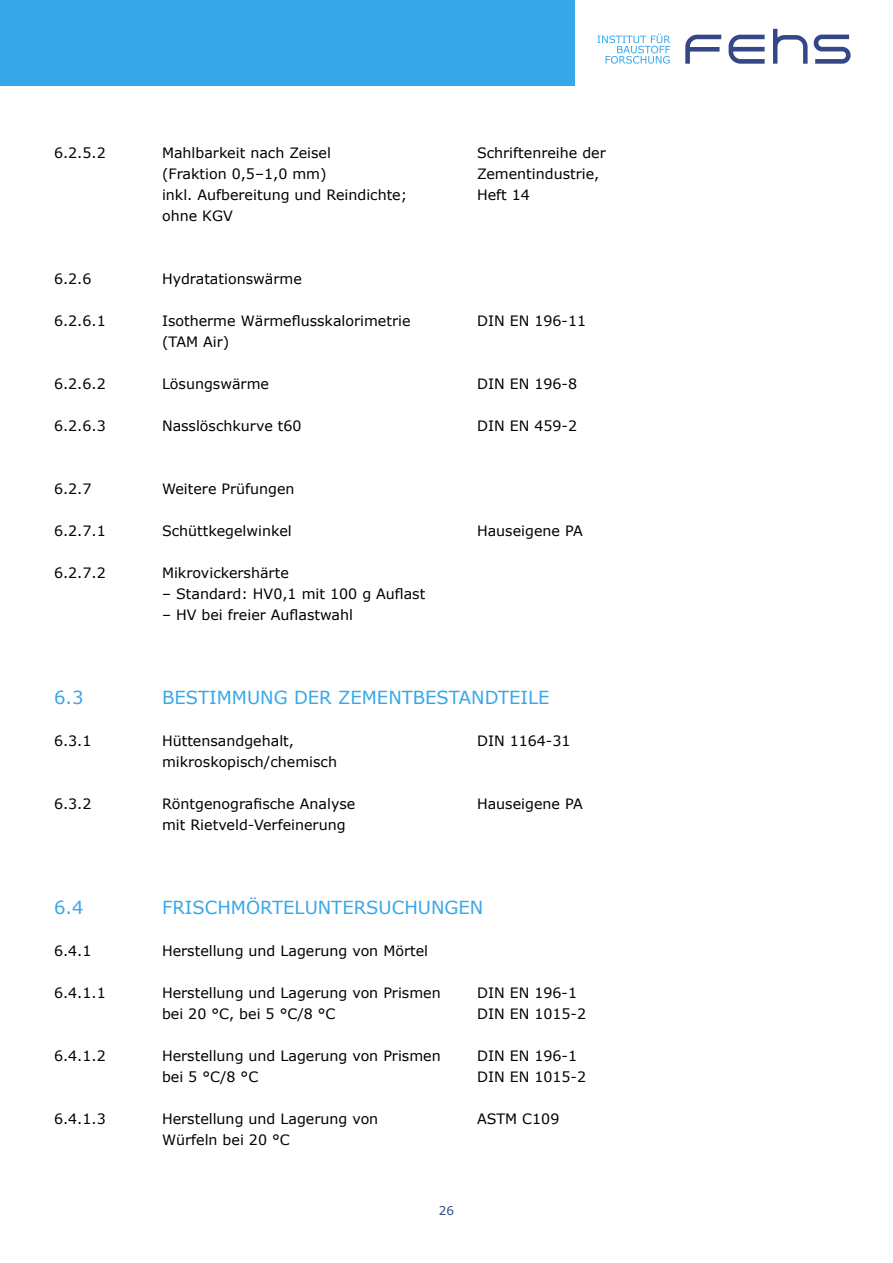
<style>
.page{position:relative;width:893px;height:1263px;background:#fff}
.page>*{position:absolute;margin:0;border:0;box-sizing:border-box;transform-origin:0 0}
.t1{font:18px "Verdana";color:#36a7e9}
.t2{font:14.25px "Verdana";color:#000}
.t3{font:12px "Verdana";color:#364788}
</style>
<div class="page">
<svg style="left:685px;top:35px;width:36px;height:29px"></svg>
<svg style="left:729px;top:35px;width:36px;height:29px"></svg>
<svg style="left:773px;top:29px;width:35px;height:35px"></svg>
<svg style="left:814px;top:35px;width:37px;height:29px"></svg>
<svg style="left:597px;top:34px;width:73px;height:30px"></svg>
<div style="left:0;top:0;width:574px;height:85px;background:#36a7e9"></div>
<p class="t2" style="left:54px;top:143px;width:53px">6.2.5.2</p>
<p class="t2" style="left:162px;top:143px;width:170px">Mahlbarkeit nach Zeisel</p>
<p class="t2" style="left:477px;top:143px;width:130px">Schriftenreihe der</p>
<p class="t2" style="left:162px;top:164px;width:166px">(Fraktion 0,5–1,0 mm)</p>
<p class="t2" style="left:477px;top:164px;width:124px">Zementindustrie,</p>
<p class="t2" style="left:162px;top:185px;width:247px">inkl. Aufbereitung und Reindichte;</p>
<p class="t2" style="left:477px;top:185px;width:54px">Heft 14</p>
<p class="t2" style="left:162px;top:206px;width:72px">ohne KGV</p>
<p class="t2" style="left:54px;top:269px;width:39px">6.2.6</p>
<p class="t2" style="left:162px;top:269px;width:141px">Hydratationswärme</p>
<p class="t2" style="left:54px;top:311px;width:53px">6.2.6.1</p>
<p class="t2" style="left:162px;top:311px;width:250px">Isotherme Wärmeflusskalorimetrie</p>
<p class="t2" style="left:477px;top:311px;width:111px">DIN EN 196-11</p>
<p class="t2" style="left:162px;top:332px;width:69px">(TAM Air)</p>
<p class="t2" style="left:54px;top:374px;width:53px">6.2.6.2</p>
<p class="t2" style="left:162px;top:374px;width:109px">Lösungswärme</p>
<p class="t2" style="left:477px;top:374px;width:102px">DIN EN 196-8</p>
<p class="t2" style="left:54px;top:416px;width:53px">6.2.6.3</p>
<p class="t2" style="left:162px;top:416px;width:141px">Nasslöschkurve t60</p>
<p class="t2" style="left:477px;top:416px;width:102px">DIN EN 459-2</p>
<p class="t2" style="left:54px;top:479px;width:39px">6.2.7</p>
<p class="t2" style="left:162px;top:479px;width:134px">Weitere Prüfungen</p>
<p class="t2" style="left:54px;top:521px;width:53px">6.2.7.1</p>
<p class="t2" style="left:162px;top:521px;width:131px">Schüttkegelwinkel</p>
<p class="t2" style="left:477px;top:521px;width:107px">Hauseigene PA</p>
<p class="t2" style="left:54px;top:563px;width:53px">6.2.7.2</p>
<p class="t2" style="left:162px;top:563px;width:128px">Mikrovickershärte</p>
<p class="t2" style="left:162px;top:584px;width:265px">– Standard: HV0,1 mit 100 g Auflast</p>
<p class="t2" style="left:162px;top:605px;width:193px">– HV bei freier Auflastwahl</p>
<p class="t1" style="left:54px;top:686px;width:31px">6.3</p>
<p class="t1" style="left:162px;top:686px;width:389px">BESTIMMUNG DER ZEMENTBESTANDTEILE</p>
<p class="t2" style="left:54px;top:731px;width:39px">6.3.1</p>
<p class="t2" style="left:162px;top:731px;width:134px">Hüttensandgehalt,</p>
<p class="t2" style="left:477px;top:731px;width:95px">DIN 1164-31</p>
<p class="t2" style="left:162px;top:752px;width:176px">mikroskopisch/chemisch</p>
<p class="t2" style="left:54px;top:794px;width:39px">6.3.2</p>
<p class="t2" style="left:162px;top:794px;width:195px">Röntgenografische Analyse</p>
<p class="t2" style="left:477px;top:794px;width:107px">Hauseigene PA</p>
<p class="t2" style="left:162px;top:815px;width:185px">mit Rietveld-Verfeinerung</p>
<p class="t1" style="left:54px;top:896px;width:31px">6.4</p>
<p class="t1" style="left:162px;top:896px;width:323px">FRISCHMÖRTELUNTERSUCHUNGEN</p>
<p class="t2" style="left:54px;top:941px;width:39px">6.4.1</p>
<p class="t2" style="left:162px;top:941px;width:268px">Herstellung und Lagerung von Mörtel</p>
<p class="t2" style="left:54px;top:983px;width:53px">6.4.1.1</p>
<p class="t2" style="left:162px;top:983px;width:280px">Herstellung und Lagerung von Prismen</p>
<p class="t2" style="left:477px;top:983px;width:102px">DIN EN 196-1</p>
<p class="t2" style="left:162px;top:1004px;width:175px">bei 20 °C, bei 5 °C/8 °C</p>
<p class="t2" style="left:477px;top:1004px;width:111px">DIN EN 1015-2</p>
<p class="t2" style="left:54px;top:1046px;width:53px">6.4.1.2</p>
<p class="t2" style="left:162px;top:1046px;width:280px">Herstellung und Lagerung von Prismen</p>
<p class="t2" style="left:477px;top:1046px;width:102px">DIN EN 196-1</p>
<p class="t2" style="left:162px;top:1067px;width:98px">bei 5 °C/8 °C</p>
<p class="t2" style="left:477px;top:1067px;width:111px">DIN EN 1015-2</p>
<p class="t2" style="left:54px;top:1109px;width:53px">6.4.1.3</p>
<p class="t2" style="left:162px;top:1109px;width:218px">Herstellung und Lagerung von</p>
<p class="t2" style="left:477px;top:1109px;width:84px">ASTM C109</p>
<p class="t2" style="left:162px;top:1130px;width:129px">Würfeln bei 20 °C</p>
<p class="t3" style="left:439px;top:1203px;width:17px">26</p>
</div>
